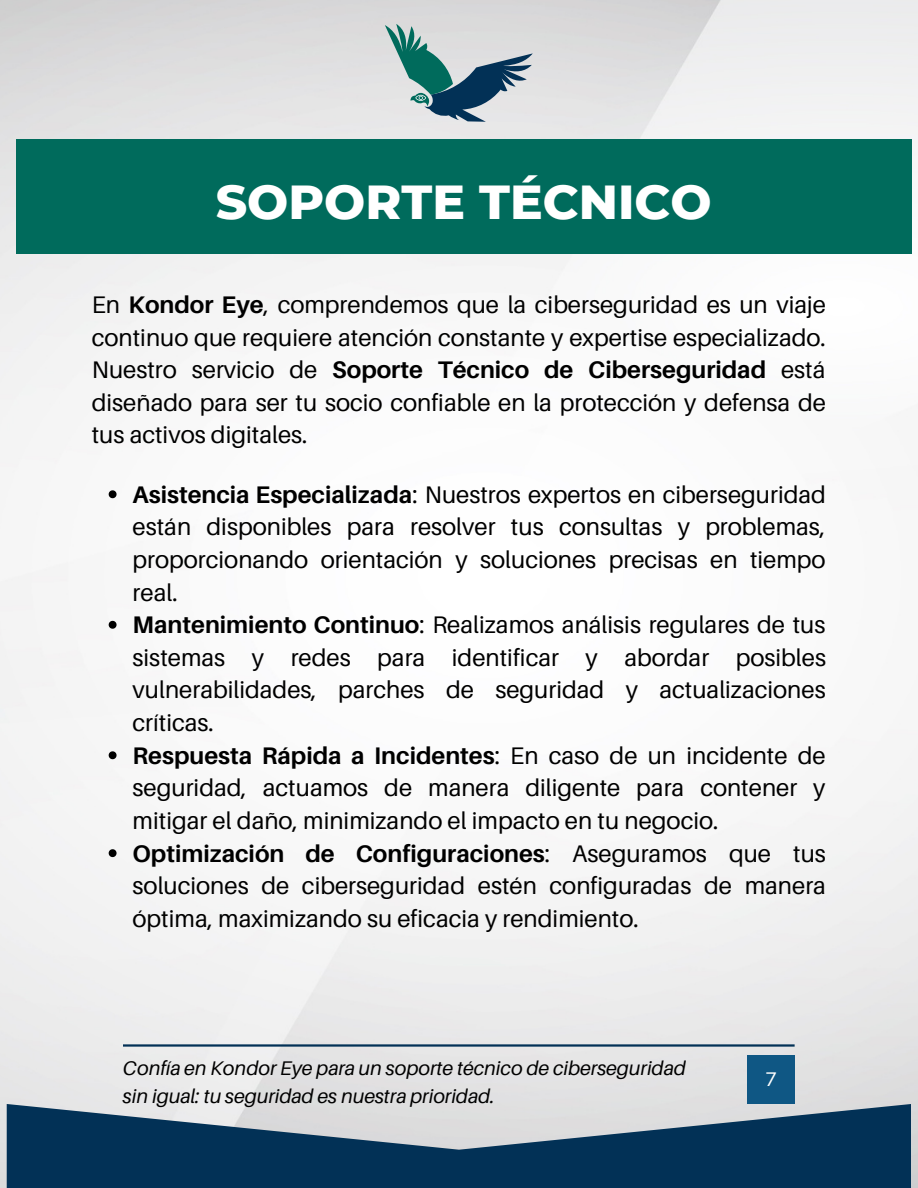
<style>
.page{position:relative;width:918px;height:1188px;background:#fff}
.page>*{position:absolute;margin:0;border:0;box-sizing:border-box;transform-origin:0 0}
.t1{font:800 48.75px "Montserrat";color:#fff}
.t2{font:24px/32.7px "Aileron";color:#000;text-align:justify}
.t3{font:italic 19.8px/27.5px "Aileron";color:#000}
.t4{font:19.8px "Aileron";color:#fff}
.s1{font-weight:700}
</style>
<div class="page">
<img style="left:0;top:0;width:918px;height:1188px">
<svg style="left:7px;top:1104px;width:904px;height:84px;background:#3d5f7b"></svg>
<div style="left:747px;top:1056px;width:48px;height:48px;background:#0f5784"></div>
<div style="left:16px;top:140px;width:895px;height:114px;background:#006b5c"></div>
<hr style="left:123px;top:1044px;width:672px;height:3px;background:#023156">
<svg style="left:385px;top:24px;width:148px;height:98px;background:#95adb2"></svg>
<svg style="left:109px;top:490px;width:8px;height:8px"></svg>
<svg style="left:109px;top:621px;width:8px;height:8px"></svg>
<svg style="left:109px;top:751px;width:8px;height:8px"></svg>
<svg style="left:109px;top:849px;width:8px;height:8px"></svg>
<p class="t1" style="left:216px;top:172px;width:497px">SOPORTE TÉCNICO</p>
<p class="t2" style="left:92px;top:288px;width:736px">En <span class="s1">Kondor Eye</span>, comprendemos que la ciberseguridad es un viaje continuo que requiere atención constante y expertise especializado.<br>Nuestro servicio de <span class="s1">Soporte Técnico de Ciberseguridad</span> está diseñado para ser tu socio confiable en la protección y defensa de tus activos digitales.</p>
<p class="t2" style="left:133px;top:477px;width:695px"><span class="s1">Asistencia Especializada</span>: Nuestros expertos en ciberseguridad están disponibles para resolver tus consultas y problemas, proporcionando orientación y soluciones precisas en tiempo real.</p>
<p class="t2" style="left:133px;top:608px;width:695px"><span class="s1">Mantenimiento Continuo</span>: Realizamos análisis regulares de tus sistemas y redes para identificar y abordar posibles vulnerabilidades, parches de seguridad y actualizaciones críticas.</p>
<p class="t2" style="left:133px;top:738px;width:695px"><span class="s1">Respuesta Rápida a Incidentes</span>: En caso de un incidente de seguridad, actuamos de manera diligente para contener y mitigar el daño, minimizando el impacto en tu negocio.</p>
<p class="t2" style="left:133px;top:836px;width:695px"><span class="s1">Optimización de Configuraciones</span>: Aseguramos que tus soluciones de ciberseguridad estén configuradas de manera óptima, maximizando su eficacia y rendimiento.</p>
<p class="t3" style="left:123px;top:1054px;width:564px">Confía en Kondor Eye para un soporte técnico de ciberseguridad sin igual: tu seguridad es nuestra prioridad.</p>
<p class="t4" style="left:765px;top:1067px;width:13px">7</p>
</div>
